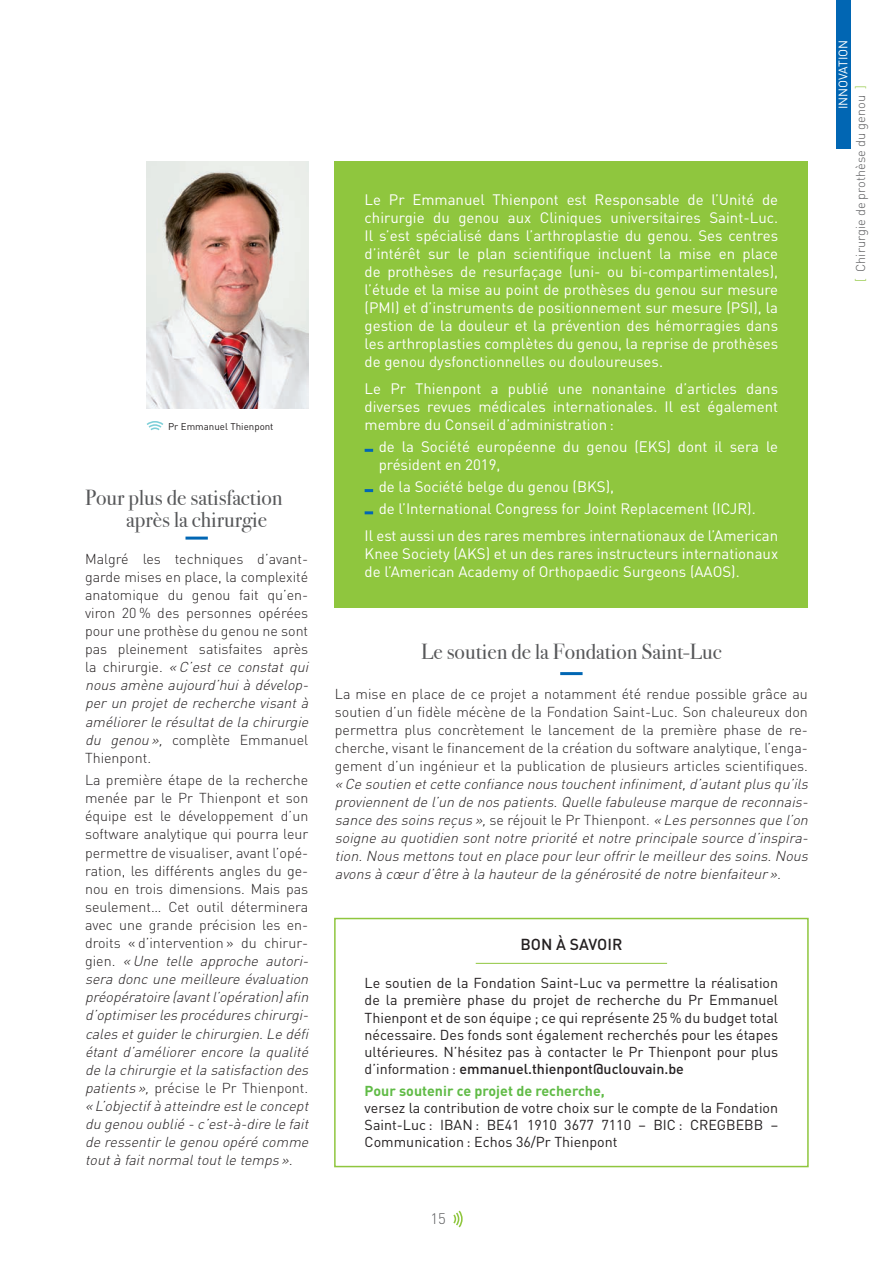
<style>
.page{position:relative;width:893px;height:1263px;background:#fff}
.page>*{position:absolute;margin:0;border:0;box-sizing:border-box;transform-origin:0 0}
.t1{font:21.75px/22.4px "Bodoni Svty Two ITCTT";color:#57585a}
.t2{font:500 15.75px "DIN";color:#231f20}
.t3{font:15px/18px "DIN";color:#fff;text-align:justify}
.t4{font:300 15px "DIN";color:#57585a}
.t5{font:italic 300 14.25px/18.1px "DIN";color:#231f20}
.t6{font:300 14.25px/18.1px "DIN";color:#231f20}
.t7{font:14.25px/17.1px "DIN";color:#231f20;text-align:justify}
.t8{font:700 14.25px "DIN";color:#60bb46}
.t9{font:300 12.75px "DIN";color:#57585a}
.t10{font:12.3px "DIN";color:#fff}
.t11{font:9.75px "DIN";color:#231f20}
.s1{font-style:italic}
.s2{font-style:normal}
.s3{font-weight:500}
.s4{color:#8fc63e}
</style>
<div class="page">
<hr style="left:185px;top:537px;width:23px;height:3px;background:#0166b3">
<hr style="left:560px;top:672px;width:23px;height:3px;background:#0166b3">
<div style="left:836px;top:0;width:14px;height:149px;background:#0166b3"></div>
<svg style="left:453px;top:1211px;width:10px;height:16px"></svg>
<div style="left:335px;top:162px;width:473px;height:446px;background:#8fc63e"></div>
<svg style="left:365px;top:449px;width:8px;height:3px"></svg>
<svg style="left:365px;top:489px;width:8px;height:3px"></svg>
<svg style="left:365px;top:511px;width:8px;height:3px"></svg>
<img style="left:147px;top:162px;width:161px;height:246px">
<svg style="left:147px;top:421px;width:16px;height:9px"></svg>
<div style="left:334px;top:918px;width:475px;height:249px;border:2px solid #8fc63e"></div>
<hr style="left:476px;top:963px;width:191px;height:1px;background:#8fc63e">
<p class="t11" style="left:168px;top:421px;width:107px">Pr Emmanuel Thienpont</p>
<h1 class="t1" style="left:126px;top:484px;width:158px;text-indent:-41px">Pour plus de satisfaction après la chirurgie</h1>
<p class="t6" style="left:85px;top:549px;width:228px">Malgré les techniques d’avant&shy;garde mises en place, la complexité anatomique du genou fait qu’en&shy;viron 20 % des personnes opérées pour une prothèse du genou ne sont pas pleinement satisfaites après la c h i ru rg i e . <span class="s1">« C’est ce constat qui nous amène aujourd’hui à dévelop&shy;per un projet de recherche visant à améliorerle résultatde la chirurgie du genou»,</span> complète Emmanuel<br>Thienpont.</p>
<p class="t5" style="left:85px;top:771px;width:228px"><span class="s2">La première étape de la recherche menée par le Pr Thienpont et son équipe est le développement d’un software analytique qui pourra leur permettre de visualiser, avant l’opé&shy;ration, les différents angles du ge&shy;nou en trois dimensions. Mais pas seulement… Cet outil déterminera avec une grande précision les en&shy;droits « d’intervention » du chirur&shy;g i e n .</span> « Une telle approche autori&shy;sera donc une meilleure évaluation préopératoire (avantl’opération)afin d’optimiserles procédures chirurgi&shy;cales etguiderle chirurgien.Le défi étant d’améliorer encore la qualité de la chirurgie etla satisfaction des patients», <span class="s2">précise le Pr Thienpont. </span>« L’objectifà atteindre estle concept du genou oublié -c’est-à-dire le fait de ressentirle genou opéré comme toutà faitnormaltoutle temps ».</p>
<p class="t3" style="left:365px;top:190px;width:415px">Le Pr Emmanuel Thienpont est Responsable de l’Unité de chirurgie du genou aux Cliniques universitaires Saint-Luc.<br>Il s’est spécialisé dans l’arthroplastie du genou. Ses centres d’intérêt sur le plan scientifique incluent la mise en place de prothèses de resurfaçage (uni- ou bi-compartimentales), l’étude et la mise au point de prothèses du genou sur mesure (PMI) et d’instruments de positionnement sur mesure (PSI), la gestion de la douleur et la prévention des hémorragies dans les arthroplasties complètes du genou, la reprise de prothèses de genou dysfonctionnelles ou douloureuses.</p>
<p class="t3" style="left:365px;top:379px;width:415px">Le Pr Thienpont a publié une nonantaine d’articles dans diverses revues médicales internationales. Il est également membre du Conseil d’administration :</p>
<p class="t3" style="left:379px;top:437px;width:401px">de la Société européenne du genou (EKS) dont il sera le président en 2019,</p>
<p class="t3" style="left:379px;top:475px;width:379px;line-height:22.2px">de la Société belge du genou (BKS),<br>de l’International Congress for Joint Replacement (ICJR).</p>
<p class="t3" style="left:365px;top:526px;width:415px">Il est aussi un des rares membres internationaux de l’American Knee Society (AKS) et un des rares instructeurs internationaux de l’American Academy of Orthopaedic Surgeons (AAOS).</p>
<h1 class="t1" style="left:421px;top:638px;width:302px">Le soutien de la Fondation Saint-Luc</h1>
<p class="t6" style="left:335px;top:685px;width:475px;text-align:justify">La mise en place de ce projet a notamment été rendue possible grâce au soutien d’un fidèle mécène de la Fondation Saint-Luc. Son chaleureux don permettra plus concrètement le lancement de la première phase de re&shy;cherche, visant le financement de la création du software analytique, l’enga&shy;gement d’un ingénieur et la publication de plusieurs articles scientifiques.</p>
<p class="t5" style="left:335px;top:775px;width:478px;text-align:justify">« Ce soutien etcette confiance nous touchentinfiniment,d’autantplus qu’ils proviennentde l’un de nos patients.Quelle fabuleuse marque de reconnais&shy;sance des soins reçus »,<span class="s2">s e réj o u i t le P r T h i e n p o n t .</span> « Les personnes que l’on soigne au quotidien sontnotre priorité etnotre principale source d’inspira&shy;tion.Nous mettons touten place pourleuroffrirle meilleurdes soins.Nous avons à cœurd’être à la hauteurde la générosité de notre bienfaiteur ».</p>
<p class="t2" style="left:520px;top:934px;width:103px">BON À SAVOIR</p>
<p class="t7" style="left:365px;top:974px;width:415px">Le soutien de la Fondation Saint-Luc va permettre la réalisation de la première phase du projet de recherche du Pr Emmanuel Thienpont et de son équipe ; ce qui représente 25 % du budget total nécessaire. Des fonds sont également recherchés pour les étapes ultérieures. N’hésitez pas à contacter le Pr Thienpont pour plus d’information : <span class="s3">emmanuel.thienpont@uclouvain.be</span></p>
<p class="t8" style="left:365px;top:1081px;width:242px">Pour soutenir ce projet de recherche,</p>
<p class="t7" style="left:365px;top:1099px;width:415px">versez la contribution de votre choix sur le compte de la Fondation Saint-Luc : IBAN : BE41 1910 3677 7110 – BIC : CREGBEBB – Communication : Echos 36/Pr Thienpont</p>
<p class="t4" style="left:430px;top:1210px;width:17px">15</p>
<p class="t10" style="left:835px;top:109px;width:71px;rotate:-90deg">INNOVATION</p>
<p class="t9" style="left:853px;top:282px;width:198px;rotate:-90deg"><span class="s4">[</span> Chirurgie de prothèse du genou <span class="s4">]</span></p>
</div>
